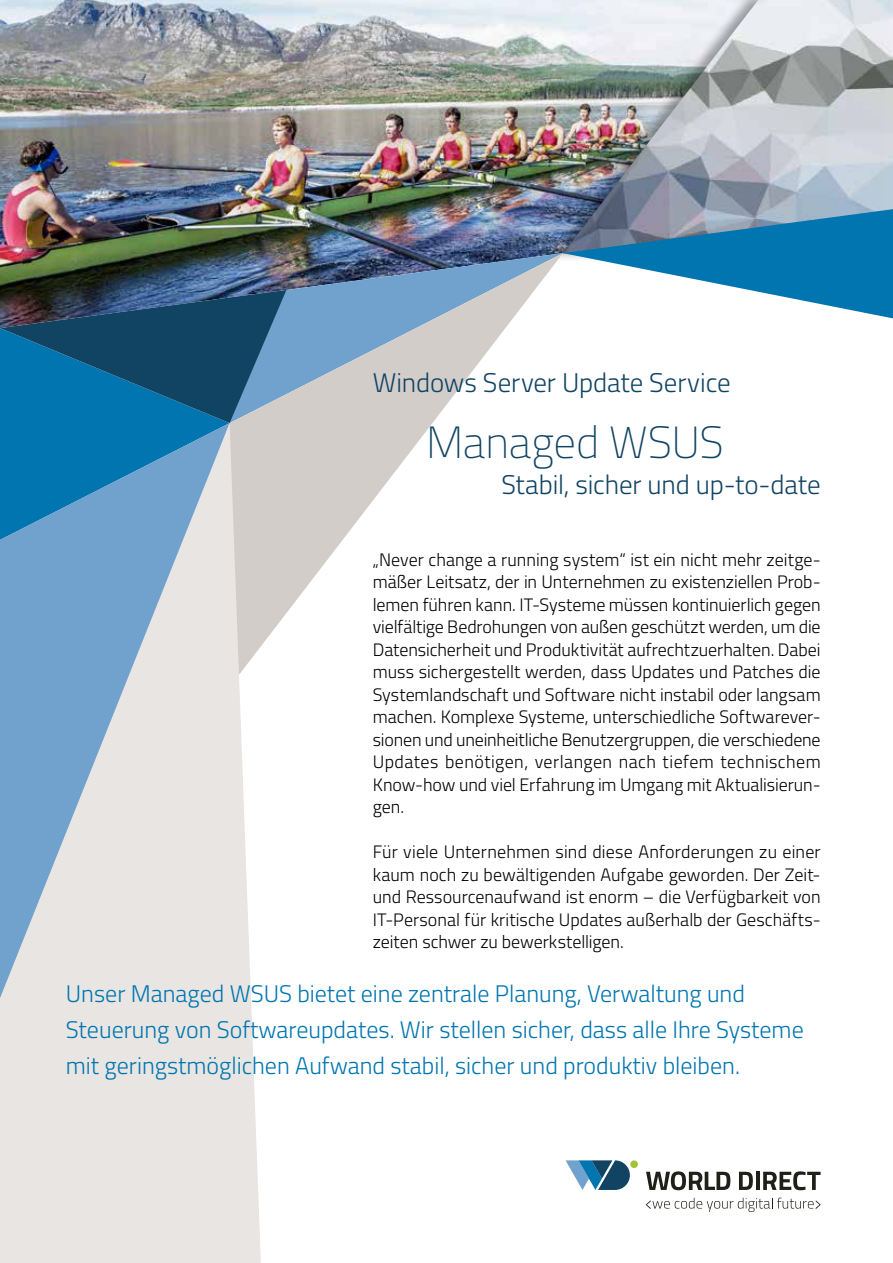
<style>
.page{position:relative;width:893px;height:1263px;background:#fff}
.page>*{position:absolute;margin:0;border:0;box-sizing:border-box;transform-origin:0 0}
.t1{font:200 45px "Cairo";letter-spacing:-.01em;color:#114463}
.t2{font:300 27px "Cairo";letter-spacing:-.005em;color:#114463}
.t3{font:300 24px/36px "Cairo";color:#0075af}
.t4{font:300 18px/22.5px "Cairo";letter-spacing:-.005em;color:#000;text-align:justify}
</style>
<div class="page">
<img style="left:0;top:0;width:547px;height:253px">
<svg style="left:646px;top:1197px;width:175px;height:15px"></svg>
<svg style="left:646px;top:1171px;width:84px;height:19px"></svg>
<svg style="left:739px;top:1172px;width:14px;height:18px"></svg>
<hr style="left:756px;top:1172px;width:3px;height:18px;background:#1f2018">
<svg style="left:763px;top:1171px;width:57px;height:19px"></svg>
<svg style="left:566px;top:1160px;width:64px;height:30px"></svg>
<div style="left:630px;top:1160px;width:8px;height:8px;background:#a1c436;border-radius:50%"></div>
<div style="left:547px;top:0;width:346px;height:263px;background:#000;opacity:.35"></div>
<img style="left:563px;top:0;width:330px;height:209px">
<svg style="left:0;top:253px;width:563px;height:393px"></svg>
<svg style="left:563px;top:209px;width:330px;height:109px"></svg>
<svg style="left:0;top:423px;width:261px;height:840px;background:#bbcdda"></svg>
<svg style="left:0;top:290px;width:286px;height:133px;background:#1d5c82"></svg>
<h2 class="t2" style="left:373px;top:362px;width:359px">Windows Server Update Service</h2>
<h1 class="t1" style="left:426px;top:411px;width:299px">Managed WSUS</h1>
<h2 class="t2" style="left:501px;top:465px;width:321px">Stabil, sicher und up-to-date</h2>
<p class="t4" style="left:373px;top:548px;width:449px">„Never change a running system“ ist ein nicht mehr zeitge&shy;mäßer Leitsatz, der in Unternehmen zu existenziellen Prob&shy;lemen führen kann. IT-Systeme müssen kontinuierlich gegen vielfältige Bedrohungen von außen geschützt werden, um die Datensicherheit und Produktivität aufrechtzuerhalten. Dabei muss sichergestellt werden, dass Updates und Patches die Systemlandschaft und Software nicht instabil oder langsam machen. Komplexe Systeme, unterschiedliche Softwarever&shy;sionen und uneinheitliche Benutzergruppen, die verschiedene Updates benötigen, verlangen nach tiefem technischem Know-how und viel Erfahrung im Umgang mit Aktualisierun&shy;gen.</p>
<p class="t4" style="left:373px;top:841px;width:449px">Für viele Unternehmen sind diese Anforderungen zu einer kaum noch zu bewältigenden Aufgabe geworden. Der Zeit&shy;und Ressourcenaufwand ist enorm – die Verfügbarkeit von IT-Personal für kritische Updates außerhalb der Geschäfts&shy;zeiten schwer zu bewerkstelligen.</p>
<h3 class="t3" style="left:66px;top:975px;width:739px">Unser Managed WSUS bietet eine zentrale Planung, Verwaltung und<br>Steuerung von Softwareupdates. Wir stellen sicher, dass alle Ihre Systeme mit geringstmöglichen Aufwand stabil, sicher und produktiv bleiben.</h3>
</div>
